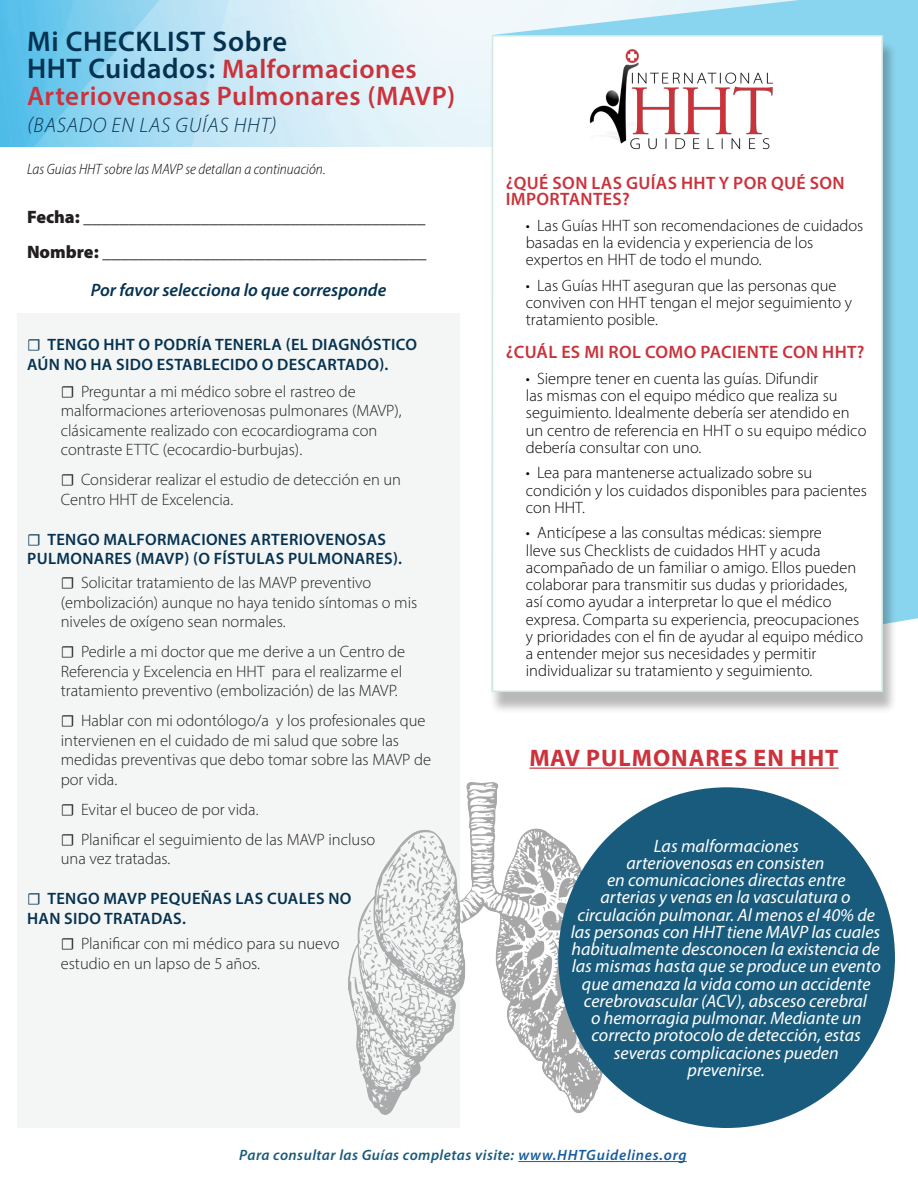
<style>
.page{position:relative;width:918px;height:1188px;background:#fff}
.page>*{position:absolute;margin:0;border:0;box-sizing:border-box;transform-origin:0 0}
.t1{font:600 28.5px "Myriad Pro";letter-spacing:.02em;color:#053250}
.t2{font:600 27px/27px "Myriad Pro";letter-spacing:.02em;color:#cb323b}
.t3{font:700 24px "Myriad Pro";letter-spacing:.04em;color:#cb323b}
.t4{font:italic 300 21px "Myriad Pro";letter-spacing:.04em;color:#053250}
.t5{font:italic 18px/17.2px "Myriad Pro";color:#fff;text-align:center}
.t6{font:900 18px "Myriad Pro";color:#231f20}
.t7{font:600 18px/16.5px "Myriad Pro";letter-spacing:.02em;color:#cb323b}
.t8{font:italic 600 18px "Myriad Pro";color:#053250}
.t9{font:300 16.5px/19.5px "Myriad Pro";color:#231f20}
.t10{font:300 16.5px/17.2px "Myriad Pro";color:#040503}
.t11{font:300 16.5px/17.2px "Myriad Pro";color:#090706}
.t12{font:600 16.5px/19.8px "Myriad Pro";letter-spacing:.02em;color:#053250}
.t13{font:italic 600 15px "Myriad Pro";letter-spacing:.03em;color:#195b7c}
.t14{font:italic 300 semi-condensed 15px "Myriad Pro";color:#040503}
.s1{font-size:28.5px;color:#053250}
.s2{font-family:"Minion Pro";font-weight:400}
.s3{color:#175d9e}
</style>
<div class="page">
<img style="left:460px;top:782px;width:153px;height:331px">
<div style="left:17px;top:314px;width:443px;height:814px;background:#f4f5f5"></div>
<img style="left:0;top:0;width:492px;height:147px">
<hr style="left:529px;top:768px;width:57px;height:1px;background:#cb323b">
<hr style="left:586px;top:768px;width:162px;height:1px;background:#cb323b">
<hr style="left:748px;top:768px;width:91px;height:1px;background:#cb323b">
<div style="left:558px;top:787px;width:337px;height:341px;background:#195b7c;border-radius:50%"></div>
<svg style="left:492px;top:0;width:426px;height:622px;fill:#89d5ef"></svg>
<div style="left:489px;top:40px;width:408px;height:674px;background:#231f20;opacity:.31"></div>
<div style="left:492px;top:35px;width:391px;height:657px;background:#fff;border:2px solid #cfe9de"></div>
<img style="left:589px;top:49px;width:185px;height:101px">
<hr style="left:518px;top:1161px;width:169px;height:1px;background:#175d9e">
<p class="t1" style="left:27px;top:24px;width:262px">Mi CHECKLIST Sobre</p>
<p class="t2" style="left:27px;top:55px;width:430px"><span class="s1">HHT Cuidados:</span> Malformaciones<br>Arteriovenosas Pulmonares (MAVP)</p>
<p class="t4" style="left:27px;top:113px;width:251px">(BASADO EN LAS GUÍAS HHT)</p>
<p class="t14" style="left:27px;top:160px;width:300px">Las Guias HHT sobre las MAVP se detallan a continuación.</p>
<p class="t6" style="left:27px;top:205px;width:400px">Fecha: ______________________________________</p>
<p class="t6" style="left:27px;top:239px;width:401px">Nombre: ____________________________________</p>
<p class="t8" style="left:91px;top:278px;width:297px">Por favor selecciona lo que corresponde</p>
<p class="t12" style="left:27px;top:334px;width:391px"><span class="s2">☐</span> TENGO HHT O PODRÍA TENERLA (EL DIAGNÓSTICO<br>AÚN NO HA SIDO ESTABLECIDO O DESCARTADO).</p>
<p class="t9" style="left:61px;top:381px;width:343px"><span class="s2">☐</span> Preguntar a mi médico sobre el rastreo de malformaciones arteriovenosas pulmonares (MAVP), clásicamente realizado con ecocardiograma con contraste ETTC (ecocardio-burbujas).</p>
<p class="t9" style="left:61px;top:470px;width:342px"><span class="s2">☐</span> Considerar realizar el estudio de detección en un<br>Centro HHT de Excelencia.</p>
<p class="t12" style="left:27px;top:529px;width:376px"><span class="s2">☐</span> TENGO MALFORMACIONES ARTERIOVENOSAS<br>PULMONARES (MAVP) (O FÍSTULAS PULMONARES).</p>
<p class="t9" style="left:61px;top:573px;width:358px"><span class="s2">☐</span> Solicitar tratamiento de las MAVP preventivo (embolización) aunque no haya tenido síntomas o mis niveles de oxígeno sean normales.</p>
<p class="t9" style="left:61px;top:642px;width:346px"><span class="s2">☐</span> Pedirle a mi doctor que me derive a un Centro de<br>Referencia y Excelencia en HHT para el realizarme el tratamiento preventivo (embolización) de las MAVP.</p>
<p class="t9" style="left:61px;top:711px;width:372px"><span class="s2">☐</span> Hablar con mi odontólogo/a y los profesionales que intervienen en el cuidado de mi salud que sobre las medidas preventivas que debo tomar sobre las MAVP de por vida.</p>
<p class="t9" style="left:61px;top:799px;width:199px"><span class="s2">☐</span> Evitar el buceo de por vida.</p>
<p class="t9" style="left:61px;top:829px;width:316px"><span class="s2">☐</span> Planificar el seguimiento de las MAVP incluso una vez tratadas.</p>
<p class="t12" style="left:27px;top:888px;width:326px"><span class="s2">☐</span> TENGO MAVP PEQUEÑAS LAS CUALES NO</p>
<p class="t12" style="left:27px;top:908px;width:160px">HAN SIDO TRATADAS.</p>
<p class="t9" style="left:61px;top:934px;width:280px"><span class="s2">☐</span> Planificar con mi médico para su nuevo estudio en un lapso de 5 años.</p>
<p class="t7" style="left:506px;top:174px;width:340px">¿QUÉ SON LAS GUÍAS HHT Y POR QUÉ SON<br>IMPORTANTES?</p>
<p class="t11" style="left:526px;top:217px;width:339px">• Las Guías HHT son recomendaciones de cuidados basadas en la evidencia y experiencia de los expertos en HHT de todo el mundo.</p>
<p class="t11" style="left:526px;top:277px;width:328px">• Las Guías HHT aseguran que las personas que conviven con HHT tengan el mejor seguimiento y tratamiento posible.</p>
<p class="t7" style="left:506px;top:344px;width:360px">¿CUÁL ES MI ROL COMO PACIENTE CON HHT?</p>
<p class="t10" style="left:526px;top:370px;width:342px">• Siempre tener en cuenta las guías. Difundir<br>las mismas con el equipo médico que realiza su seguimiento. Idealmente debería ser atendido en un centro de referencia en HHT o su equipo médico debería consultar con uno.</p>
<p class="t10" style="left:526px;top:464px;width:343px">• Lea para mantenerse actualizado sobre su condición y los cuidados disponibles para pacientes con HHT.</p>
<p class="t10" style="left:526px;top:524px;width:339px">• Anticípese a las consultas médicas: siempre<br>lleve sus Checklists de cuidados HHT y acuda acompañado de un familiar o amigo. Ellos pueden colaborar para transmitir sus dudas y prioridades, así como ayudar a interpretar lo que el médico expresa. Comparta su experiencia, preocupaciones y prioridades con el fin de ayudar al equipo médico a entender mejor sus necesidades y permitir individualizar su tratamiento y seguimiento.</p>
<p class="t3" style="left:529px;top:742px;width:310px">MAV PULMONARES EN HHT</p>
<p class="t5" style="left:571px;top:837px;width:312px">Las malformaciones<br>arteriovenosas en consisten<br>en comunicaciones directas entre<br>arterias y venas en la vasculatura o circulación pulmonar. Al menos el 40% de las personas con HHT tiene MAVP las cuales habitualmente desconocen la existencia de las mismas hasta que se produce un evento que amenaza la vida como un accidente cerebrovascular (ACV), absceso cerebral<br>o hemorragia pulmonar. Mediante un correcto protocolo de detección, estas severas complicaciones pueden<br>prevenirse.</p>
<p class="t13" style="left:239px;top:1145px;width:449px">Para consultar las Guías completas visite: <span class="s3">www.HHTGuidelines.org</span></p>
</div>
